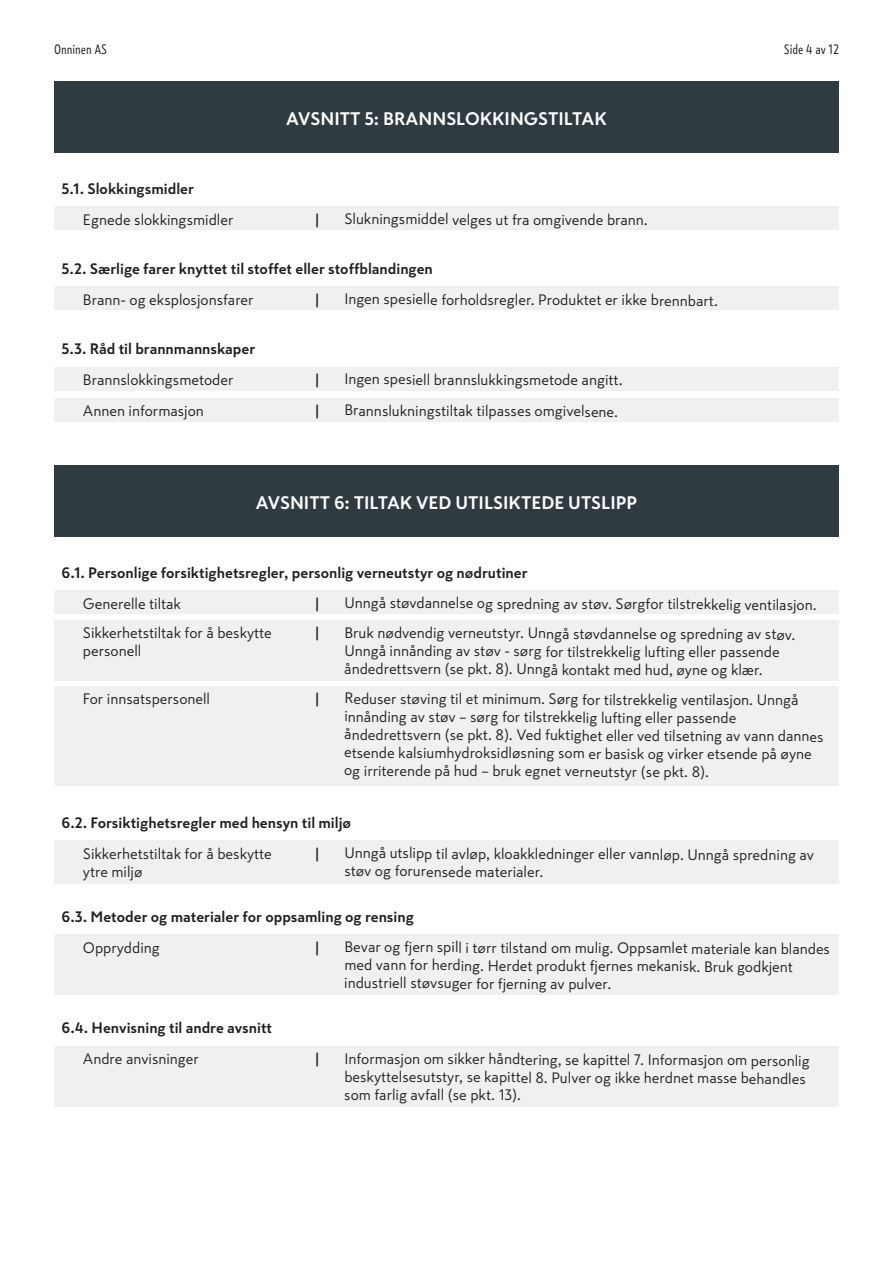
<style>
.page{position:relative;width:893px;height:1263px;background:#fff}
.page>*{position:absolute;margin:0;border:0;box-sizing:border-box;transform-origin:0 0}
.t1{font:700 18px "Skatta Sans";color:#fff}
.t2{font:15px/18px "Skatta Sans";letter-spacing:-.005em;color:#231f20}
.t3{font:700 15px/31.2px "Skatta Sans";color:#231f20}
.t4{font:13.5px "Skatta Sans Condensed";color:#231f20}
</style>
<div class="page">
<div style="left:54px;top:82px;width:785px;height:71px;background:#2f3b41"></div>
<div style="left:54px;top:466px;width:785px;height:71px;background:#2f3b41"></div>
<div style="left:54px;top:206px;width:785px;height:24px;background:#f0f0f0"></div>
<div style="left:54px;top:590px;width:785px;height:24px;background:#f0f0f0"></div>
<div style="left:54px;top:840px;width:785px;height:44px;background:#f0f0f0"></div>
<div style="left:54px;top:934px;width:785px;height:60px;background:#f0f0f0"></div>
<div style="left:54px;top:1046px;width:785px;height:60px;background:#f0f0f0"></div>
<div style="left:54px;top:620px;width:785px;height:60px;background:#f0f0f0"></div>
<div style="left:54px;top:686px;width:785px;height:99px;background:#f0f0f0"></div>
<div style="left:54px;top:286px;width:785px;height:24px;background:#f0f0f0"></div>
<div style="left:54px;top:366px;width:785px;height:24px;background:#f0f0f0"></div>
<div style="left:54px;top:398px;width:785px;height:24px;background:#f0f0f0"></div>
<p class="t4" style="left:54px;top:40px;width:55px">Onninen AS</p>
<p class="t3" style="left:62px;top:172px;width:134px">5.1. Slokkingsmidler</p>
<p class="t2" style="left:83px;top:210px;width:152px">Egnede slokkingsmidler</p>
<p class="t1" style="left:286px;top:106px;width:322px">AVSNITT 5: BRANNSLOKKINGSTILTAK</p>
<p class="t3" style="left:315px;top:203px;width:6px">|</p>
<p class="t2" style="left:344px;top:210px;width:305px">Slukningsmiddel velges ut fra omgivende brann.</p>
<p class="t3" style="left:62px;top:253px;width:373px">5.2. Særlige farer knyttet til stoffet eller stoffblandingen</p>
<p class="t2" style="left:83px;top:290px;width:172px">Brann- og eksplosjonsfarer</p>
<p class="t3" style="left:62px;top:333px;width:195px">5.3. Råd til brannmannskaper</p>
<p class="t2" style="left:83px;top:364px;width:152px;line-height:31.2px">Brannslokkingsmetoder<br>Annen informasjon</p>
<p class="t3" style="left:315px;top:284px;width:6px">|</p>
<p class="t3" style="left:315px;top:364px;width:6px">| |</p>
<p class="t2" style="left:344px;top:290px;width:375px">Ingen spesielle forholdsregler. Produktet er ikke brennbart.</p>
<p class="t2" style="left:344px;top:364px;width:280px;line-height:31.2px">Ingen spesiell brannslukkingsmetode angitt.<br>Brannslukningstiltak tilpasses omgivelsene.</p>
<p class="t1" style="left:256px;top:490px;width:383px">AVSNITT 6: TILTAK VED UTILSIKTEDE UTSLIPP</p>
<p class="t3" style="left:62px;top:556px;width:467px">6.1. Personlige forsiktighetsregler, personlig verneutstyr og nødrutiner</p>
<p class="t4" style="left:784px;top:40px;width:57px">Side 4 av 12</p>
<p class="t2" style="left:83px;top:594px;width:100px">Generelle tiltak</p>
<p class="t2" style="left:83px;top:624px;width:191px">Sikkerhetstiltak for å beskytte personell</p>
<p class="t2" style="left:83px;top:690px;width:129px">For innsatspersonell</p>
<p class="t3" style="left:315px;top:587px;width:6px">|</p>
<p class="t3" style="left:315px;top:617px;width:6px">|</p>
<p class="t3" style="left:315px;top:683px;width:6px">|</p>
<p class="t2" style="left:344px;top:594px;width:474px">Unngå støvdannelse og spredning av støv. Sørgfor tilstrekkelig ventilasjon.</p>
<p class="t2" style="left:344px;top:624px;width:453px">Bruk nødvendig verneutstyr. Unngå støvdannelse og spredning av støv.<br>Unngå innånding av støv - sørg for tilstrekkelig lufting eller passende åndedrettsvern (se pkt. 8). Unngå kontakt med hud, øyne og klær.</p>
<p class="t2" style="left:344px;top:690px;width:481px">Reduser støving til et minimum. Sørg for tilstrekkelig ventilasjon. Unngå innånding av støv – sørg for tilstrekkelig lufting eller passende åndedrettsvern (se pkt. 8). Ved fuktighet eller ved tilsetning av vann dannes etsende kalsiumhydroksidløsning som er basisk og virker etsende på øyne og irriterende på hud – bruk egnet verneutstyr (se pkt. 8).</p>
<p class="t3" style="left:62px;top:806px;width:291px">6.2. Forsiktighetsregler med hensyn til miljø</p>
<p class="t2" style="left:83px;top:844px;width:191px">Sikkerhetstiltak for å beskytte ytre miljø</p>
<p class="t3" style="left:315px;top:837px;width:6px">|</p>
<p class="t2" style="left:344px;top:845px;width:471px;line-height:17.4px">Unngå utslipp til avløp, kloakkledninger eller vannløp. Unngå spredning av støv og forurensede materialer.</p>
<p class="t3" style="left:62px;top:900px;width:354px">6.3. Metoder og materialer for oppsamling og rensing</p>
<p class="t2" style="left:83px;top:938px;width:79px">Opprydding</p>
<p class="t3" style="left:62px;top:1012px;width:212px">6.4. Henvisning til andre avsnitt</p>
<p class="t2" style="left:83px;top:1050px;width:117px">Andre anvisninger</p>
<p class="t3" style="left:315px;top:931px;width:6px">|</p>
<p class="t3" style="left:315px;top:1043px;width:6px">|</p>
<p class="t2" style="left:344px;top:939px;width:487px">Bevar og fjern spill i tørr tilstand om mulig. Oppsamlet materiale kan blandes med vann for herding. Herdet produkt fjernes mekanisk. Bruk godkjent industriell støvsuger for fjerning av pulver.</p>
<p class="t2" style="left:344px;top:1050px;width:467px">Informasjon om sikker håndtering, se kapittel 7. Informasjon om personlig beskyttelsesutstyr, se kapittel 8. Pulver og ikke herdnet masse behandles som farlig avfall (se pkt. 13).</p>
</div>
